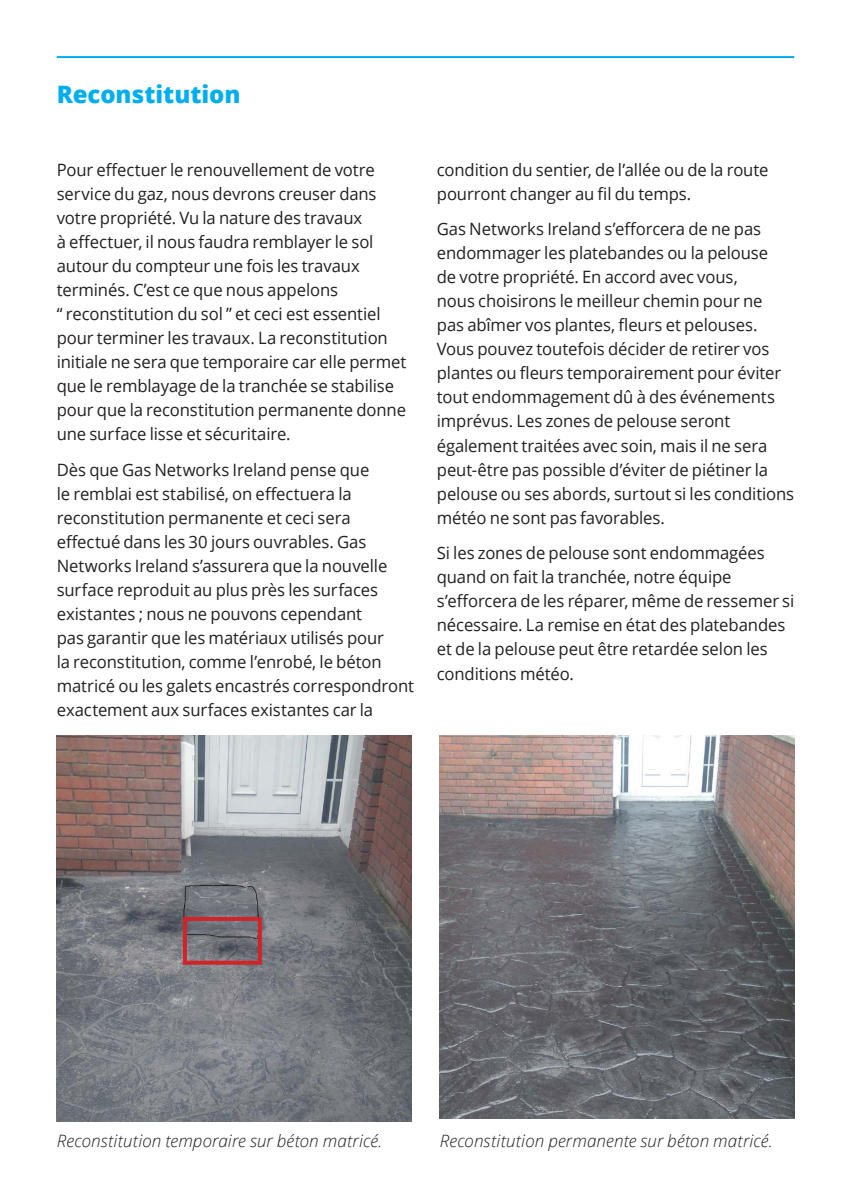
<style>
.page{position:relative;width:851px;height:1191px;background:#fff}
.page>*{position:absolute;margin:0;border:0;box-sizing:border-box;transform-origin:0 0}
.Section_Heading{font:800 24px "Open Sans";color:#00aeef}
.Main_Body_Text{font:17px/24px "Open Sans";letter-spacing:-.005em;color:#231f20}
.Main_Body_Text-2{font:italic 300 17px "Open Sans";letter-spacing:.01em;color:#231f20}
</style>
<div class="page">
<hr style="left:57px;top:56px;width:737px;height:2px;background:#00aeef">
<img style="left:57px;top:735px;width:354px;height:386px">
<img style="left:439px;top:735px;width:355px;height:383px">
<div style="left:183px;top:917px;width:79px;height:47px;border:4px solid #d1232a"></div>
<p class="Section_Heading" style="left:57px;top:76px;width:185px">Reconstitution</p>
<p class="Main_Body_Text" style="left:57px;top:157px;width:351px">Pour effectuer le renouvellement de votre service du gaz, nous devrons creuser dans votre propriété. Vu la nature des travaux<br>à effectuer, il nous faudra remblayer le sol autour du compteur une fois les travaux terminés. C’est ce que nous appelons<br>“ reconstitution du sol ” et ceci est essentiel pour terminer les travaux. La reconstitution initiale ne sera que temporaire car elle permet que le remblayage de la tranchée se stabilise pour que la reconstitution permanente donne une surface lisse et sécuritaire.</p>
<p class="Main_Body_Text" style="left:57px;top:457px;width:359px">Dès que Gas Networks Ireland pense que<br>le remblai est stabilisé, on effectuera la reconstitution permanente et ceci sera effectué dans les 30 jours ouvrables. Gas Networks Ireland s’assurera que la nouvelle surface reproduit au plus près les surfaces existantes ; nous ne pouvons cependant<br>pas garantir que les matériaux utilisés pour<br>la reconstitution, comme l’enrobé, le béton matricé ou les galets encastrés correspondront exactement aux surfaces existantes car la</p>
<p class="Main_Body_Text" style="left:437px;top:157px;width:333px">condition du sentier, de l’allée ou de la route pourront changer au fil du temps.</p>
<p class="Main_Body_Text" style="left:437px;top:217px;width:359px">Gas Networks Ireland s’efforcera de ne pas endommager les platebandes ou la pelouse<br>de votre propriété. En accord avec vous,<br>nous choisirons le meilleur chemin pour ne<br>pas abîmer vos plantes, fleurs et pelouses.<br>Vous pouvez toutefois décider de retirer vos plantes ou fleurs temporairement pour éviter tout endommagement dû à des événements imprévus. Les zones de pelouse seront également traitées avec soin, mais il ne sera peut-être pas possible d’éviter de piétiner la pelouse ou ses abords, surtout si les conditions météo ne sont pas favorables.</p>
<p class="Main_Body_Text" style="left:437px;top:540px;width:359px">Si les zones de pelouse sont endommagées quand on fait la tranchée, notre équipe s’efforcera de les réparer, même de ressemer si nécessaire. La remise en état des platebandes et de la pelouse peut être retardée selon les conditions météo.</p>
<p class="Main_Body_Text-2" style="left:57px;top:1128px;width:327px">Reconstitution temporaire sur béton matricé.</p>
<p class="Main_Body_Text-2" style="left:439px;top:1128px;width:334px">Reconstitution permanente sur béton matricé.</p>
</div>
